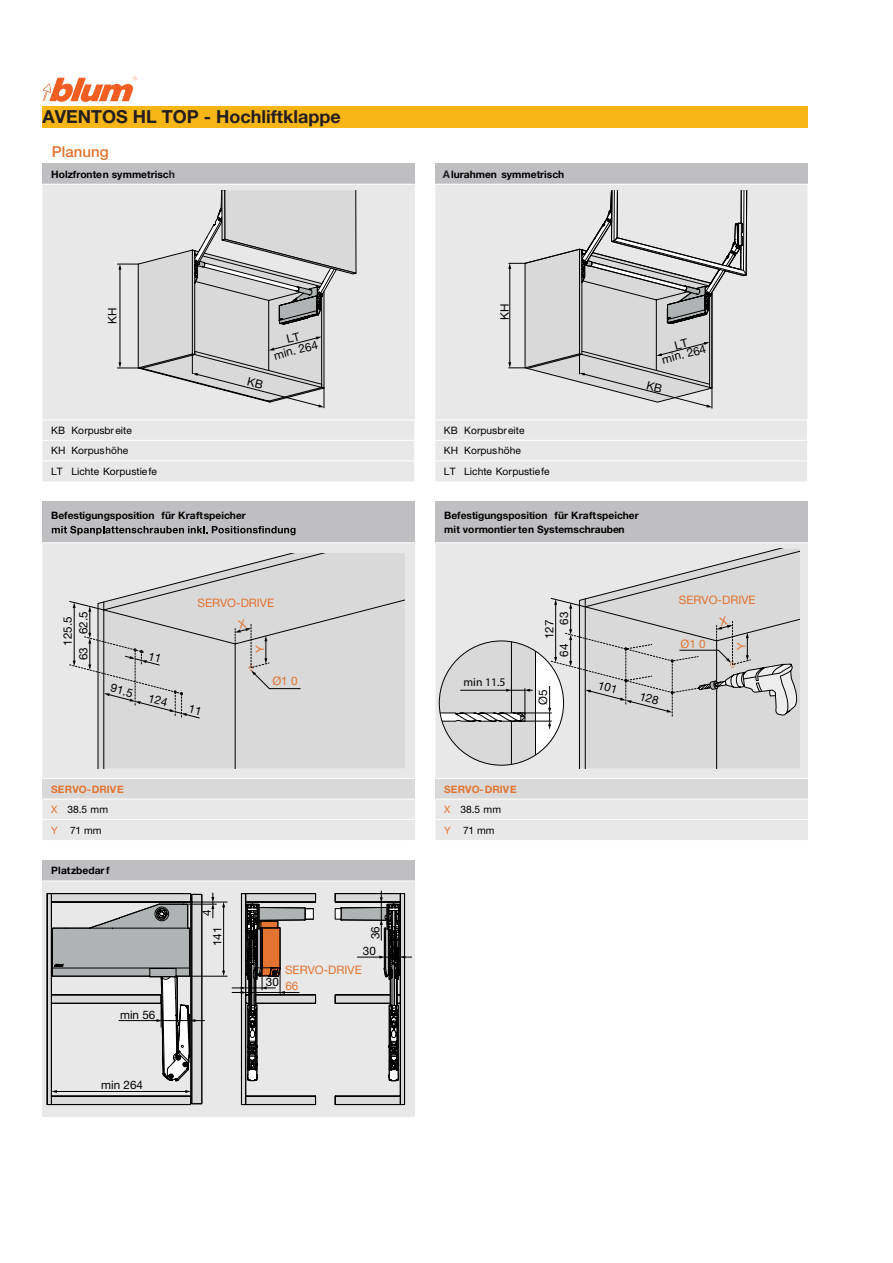
<style>
.page{position:relative;width:893px;height:1263px;background:#fff}
.page>*{position:absolute;margin:0;border:0;box-sizing:border-box;transform-origin:0 0}
.ProduktgruppeName{font:700 18px "Helvetica Neue LT Pro";color:#231f20}
.ProduktblockMerkmale{font:500 15px "Helvetica Neue LT Pro";color:#e37330}
.t1{font:11.7px/12.6px "Helvetica Neue LT Pro";color:#000;text-align:center}
.t2{font:11.7px "Helvetica Neue LT Pro";color:#e37330}
.t3{font:11.7px "Myriad Pro";color:#000}
.ProduktblockMerkmale-2{font:700 10.2px/14.5px "Helvetica Neue LT Pro";color:#000}
.t4{font:10.2px/20.5px "Helvetica Neue LT Pro";color:#000;text-align:justify}
.t5{font:700 10.2px "Helvetica Neue LT Pro";color:#e37330}
.t6{font:10.2px/20.7px "Helvetica Neue LT Pro";color:#e37330}
.s1{font-size:10.5px;color:#231f20}
</style>
<div class="page">
<div style="left:43px;top:106px;width:765px;height:22px;background:#f8b516"></div>
<svg style="left:43px;top:77px;width:94px;height:25px"></svg>
<div style="left:43px;top:164px;width:372px;height:20px;background:#bfbfc2"></div>
<div style="left:43px;top:185px;width:372px;height:296px;background:#e8e8e8"></div>
<hr style="left:43px;top:419px;width:372px;height:1px;background:#fff">
<hr style="left:43px;top:440px;width:372px;height:1px;background:#fff">
<hr style="left:43px;top:460px;width:372px;height:1px;background:#fff">
<svg style="left:414px;top:420px;width:1px;height:61px"></svg>
<div style="left:435px;top:164px;width:373px;height:20px;background:#bfbfc2"></div>
<div style="left:435px;top:185px;width:373px;height:296px;background:#e8e8e8"></div>
<hr style="left:435px;top:419px;width:373px;height:1px;background:#fff">
<hr style="left:435px;top:440px;width:373px;height:1px;background:#fff">
<hr style="left:435px;top:460px;width:373px;height:1px;background:#fff">
<svg style="left:807px;top:420px;width:1px;height:61px"></svg>
<div style="left:43px;top:502px;width:372px;height:41px;background:#bfbfc2"></div>
<div style="left:43px;top:543px;width:372px;height:297px;background:#e8e8e8"></div>
<div style="left:43px;top:778px;width:372px;height:21px;background:#d9d9d9"></div>
<hr style="left:43px;top:542px;width:372px;height:1px;background:#fff">
<hr style="left:43px;top:778px;width:372px;height:1px;background:#fff">
<hr style="left:43px;top:799px;width:372px;height:1px;background:#fff">
<hr style="left:43px;top:819px;width:372px;height:1px;background:#fff">
<div style="left:435px;top:502px;width:373px;height:41px;background:#bfbfc2"></div>
<div style="left:435px;top:543px;width:373px;height:297px;background:#e8e8e8"></div>
<div style="left:435px;top:778px;width:373px;height:21px;background:#d9d9d9"></div>
<hr style="left:435px;top:542px;width:373px;height:1px;background:#fff">
<hr style="left:435px;top:778px;width:373px;height:1px;background:#fff">
<hr style="left:435px;top:799px;width:373px;height:1px;background:#fff">
<hr style="left:435px;top:819px;width:373px;height:1px;background:#fff">
<div style="left:98px;top:718px;width:307px;height:50px;background:#d9d9d9"></div>
<div style="left:579px;top:729px;width:221px;height:39px;background:#d9d9d9"></div>
<div style="left:439px;top:641px;width:124px;height:124px;background:#fff;border-radius:50%"></div>
<hr style="left:517px;top:713px;width:35px;height:1px;background:#000">
<hr style="left:517px;top:721px;width:35px;height:1px;background:#000">
<svg style="left:439px;top:641px;width:97px;height:124px;background:#cbcbcb"></svg>
<svg style="left:52px;top:526px;width:244px;height:9px"></svg>
<div style="left:43px;top:860px;width:372px;height:21px;background:#bfbfc2"></div>
<div style="left:43px;top:881px;width:372px;height:236px;background:#e8e8e8"></div>
<hr style="left:43px;top:880px;width:372px;height:1px;background:#fff">
<svg style="left:47px;top:893px;width:269px;height:212px"></svg>
<svg style="left:335px;top:891px;width:77px;height:214px"></svg>
<svg style="left:117px;top:190px;width:239px;height:218px;background:#cfcfcf"></svg>
<svg style="left:508px;top:190px;width:239px;height:218px;background:#cecece"></svg>
<svg style="left:69px;top:553px;width:336px;height:165px;background:#d4d4d4"></svg>
<svg style="left:548px;top:549px;width:252px;height:180px;background:#d1d1d1"></svg>
<p class="ProduktgruppeName" style="left:43px;top:106px;width:300px">AVENTOS HL TOP - Hochliftklappe</p>
<p class="ProduktblockMerkmale" style="left:52px;top:142px;width:58px">Planung</p>
<p class="ProduktblockMerkmale-2" style="left:51px;top:167px;width:125px">Holzfronten symmetrisc<span class="s1">h</span></p>
<p class="ProduktblockMerkmale-2" style="left:443px;top:167px;width:123px"><span class="s1">A</span>lurahmen symmetrisch</p>
<p class="t1" style="left:106px;top:324px;width:18px;rotate:-90deg">KH</p>
<p class="t1" style="left:269px;top:337px;width:46px;rotate:-14deg">LT<br>min. 264</p>
<p class="t1" style="left:498px;top:320px;width:18px;rotate:-90deg">KH</p>
<p class="t1" style="left:659px;top:345px;width:47px;line-height:9.9px;rotate:-14deg">LT<br>min. 264</p>
<p class="t4" style="left:51px;top:420px;width:16px">KB KH LT</p>
<p class="t4" style="left:444px;top:420px;width:16px">KB KH LT</p>
<p class="t4" style="left:72px;top:420px;width:62px">Korpusbreite</p>
<p class="t4" style="left:464px;top:420px;width:62px">Korpusbreite</p>
<p class="t4" style="left:72px;top:461px;width:87px">Lichte Korpustiefe</p>
<p class="t4" style="left:464px;top:461px;width:87px">Lichte Korpustiefe</p>
<p class="t4" style="left:72px;top:440px;width:58px">Korpushöhe</p>
<p class="t4" style="left:464px;top:440px;width:58px">Korpushöhe</p>
<p class="ProduktblockMerkmale-2" style="left:51px;top:507px;width:196px">Befestigungsposition für Kraftspeicher</p>
<p class="ProduktblockMerkmale-2" style="left:444px;top:507px;width:196px">Befestigungsposition für Kraftspeicher mit vormontier ten Systemschrauben</p>
<p class="t1" style="left:77px;top:634px;width:24px;rotate:-90deg">62.5</p>
<p class="t1" style="left:77px;top:660px;width:14px;rotate:-90deg">63</p>
<p class="t1" style="left:61px;top:646px;width:31px;rotate:-90deg">125.5</p>
<p class="t1" style="left:112px;top:681px;width:24px;rotate:15deg">91.5</p>
<p class="t2" style="left:197px;top:596px;width:78px">SERVO-DRIVE</p>
<p class="t2" style="left:253px;top:653px;width:9px;rotate:-90deg">Y</p>
<p class="t2" style="left:272px;top:674px;width:27px">Ø1 0</p>
<p class="t3" style="left:464px;top:675px;width:43px">min 11.5</p>
<p class="t1" style="left:558px;top:624px;width:14px;rotate:-90deg">63</p>
<p class="t1" style="left:558px;top:657px;width:14px;rotate:-90deg">64</p>
<p class="t1" style="left:543px;top:639px;width:21px;rotate:-90deg">127</p>
<p class="t1" style="left:537px;top:705px;width:17px;rotate:-90deg">Ø5</p>
<p class="t2" style="left:679px;top:593px;width:78px">SERVO-DRIVE</p>
<p class="t2" style="left:681px;top:636px;width:27px">Ø1 0</p>
<p class="t2" style="left:734px;top:650px;width:9px;rotate:-90deg">Y</p>
<p class="t5" style="left:51px;top:782px;width:74px">SERVO-DRIVE</p>
<p class="t5" style="left:444px;top:782px;width:74px">SERVO-DRIVE</p>
<p class="t4" style="left:70px;top:819px;width:33px">71 mm</p>
<p class="t4" style="left:463px;top:819px;width:33px">71 mm</p>
<p class="t6" style="left:51px;top:799px;width:8px">X<br>Y</p>
<p class="t6" style="left:444px;top:799px;width:8px">X<br>Y</p>
<p class="t4" style="left:67px;top:799px;width:42px">38.5 mm</p>
<p class="t4" style="left:460px;top:799px;width:42px">38.5 mm</p>
<p class="ProduktblockMerkmale-2" style="left:51px;top:863px;width:60px">Platzbedar f</p>
<p class="t1" style="left:120px;top:1008px;width:37px">min 56</p>
<p class="t1" style="left:101px;top:1078px;width:43px">min 264</p>
<p class="t1" style="left:200px;top:916px;width:8px;rotate:-90deg">4</p>
<p class="t1" style="left:211px;top:946px;width:21px;rotate:-90deg">141</p>
<p class="t1" style="left:369px;top:939px;width:14px;rotate:-90deg">36</p>
<p class="t1" style="left:363px;top:944px;width:14px">30</p>
<p class="t2" style="left:285px;top:963px;width:78px">SERVO-DRIVE</p>
<p class="t1" style="left:266px;top:975px;width:14px">30</p>
<p class="t2" style="left:285px;top:979px;width:14px">66</p>
</div>
